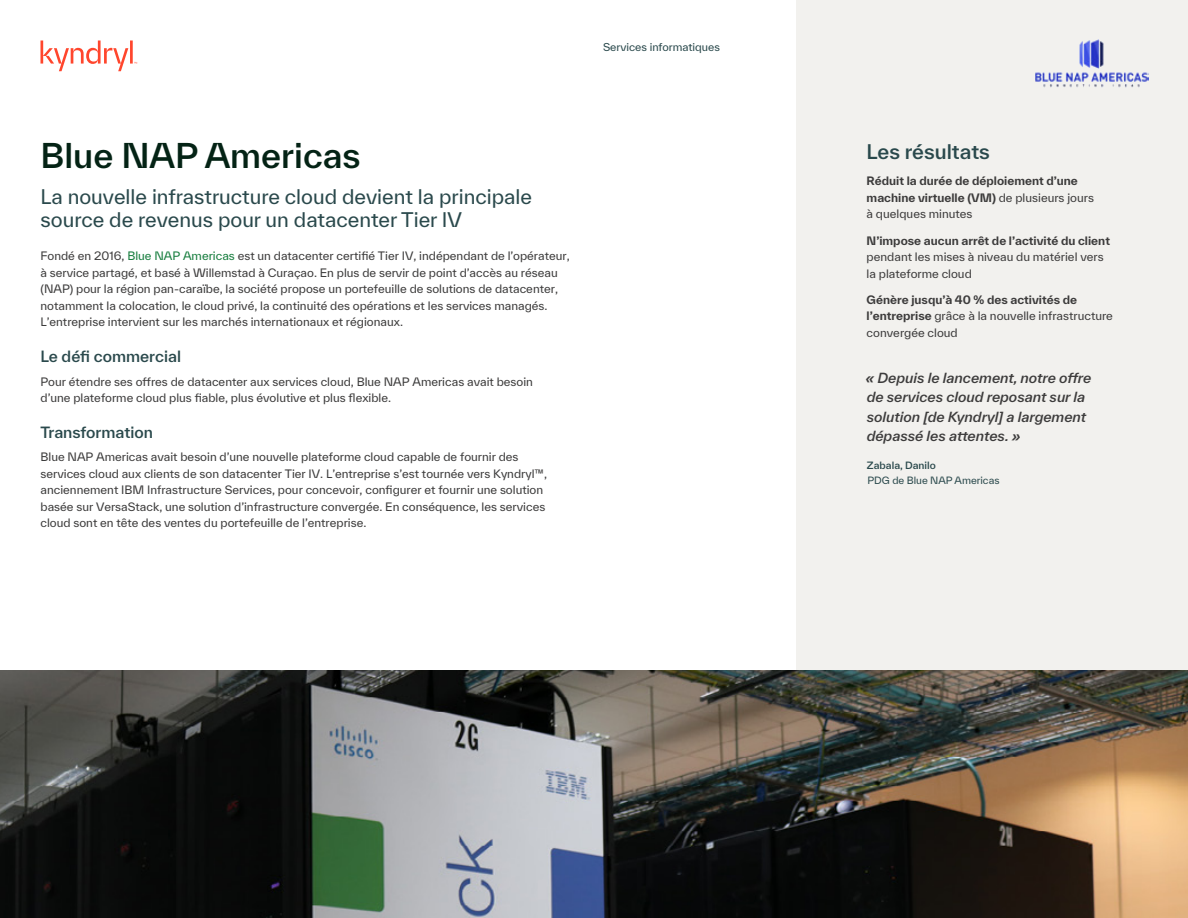
<style>
.page{position:relative;width:1188px;height:918px;background:#fff}
.page>*{position:absolute;margin:0;border:0;box-sizing:border-box;transform-origin:0 0}
.Headline{font:500 33px "TWK Everett";color:#042315}
.Subhead{font:19.5px/22.5px "TWK Everett";color:#2a494c}
.Section_header{font:500 19.5px "TWK Everett";color:#2a494c}
.t1{font:500 15px "TWK Everett";color:#2a494c}
.Quote_content_9pts{font:italic 500 13.5px/19.5px "TWK Everett";color:#3d3c3c}
.Body_copy{font:11.25px/16.5px "TWK Everett";color:#3d3c3c}
.t2{font:700 11.25px/16.5px "TWK Everett";color:#3d3c3c}
.t3{font:10.5px "TWK Everett";color:#2a494c}
.Quote_name{font:9.75px "TWK Everett";color:#2a494c}
.Quote_name-2{font:500 9.75px "TWK Everett";color:#2a494c}
.s1{color:#187e3f}
.s2{font-weight:400}
.s3{font-weight:700}
</style>
<div class="page">
<div style="left:796px;top:0;width:392px;height:918px;background:#f2f1ee"></div>
<img style="left:0;top:671px;width:1188px;height:247px">
<img style="left:1035px;top:39px;width:113px;height:49px">
<svg style="left:41px;top:40px;width:96px;height:31px"></svg>
<p class="t3" style="left:603px;top:40px;width:118px">Services informatiques</p>
<p class="Headline" style="left:40px;top:133px;width:322px">Blue NAP Americas</p>
<p class="Subhead" style="left:40px;top:186px;width:493px">La nouvelle infrastructure cloud devient la principale source de revenus pour un datacenter Tier IV</p>
<p class="Body_copy" style="left:40px;top:248px;width:531px">Fondé en 2016, <span class="s1">Blue NAP Americas</span> est un datacenter certifié Tier IV, indépendant de l’opérateur, à service partagé, et basé à Willemstad à Curaçao. En plus de servir de point d’accès au réseau (NAP) pour la région pan-caraïbe, la société propose un portefeuille de solutions de datacenter, notamment la colocation, le cloud privé, la continuité des opérations et les services managés.<br>L’entreprise intervient sur les marchés internationaux et régionaux.</p>
<p class="t1" style="left:40px;top:346px;width:142px">Le défi commercial</p>
<p class="Body_copy" style="left:40px;top:373px;width:494px">Pour étendre ses offres de datacenter aux services cloud, Blue NAP Americas avait besoin d’une plateforme cloud plus fiable, plus évolutive et plus flexible.</p>
<p class="t1" style="left:40px;top:422px;width:114px">Transformation</p>
<p class="Body_copy" style="left:40px;top:449px;width:508px">Blue NAP Americas avait besoin d’une nouvelle plateforme cloud capable de fournir des services cloud aux clients de son datacenter Tier IV. L’entreprise s’est tournée vers Kyndryl™, anciennement IBM Infrastructure Services, pour concevoir, configurer et fournir une solution basée sur VersaStack, une solution d’infrastructure convergée. En conséquence, les services cloud sont en tête des ventes du portefeuille de l’entreprise.</p>
<p class="Section_header" style="left:867px;top:138px;width:125px">Les résultats</p>
<p class="t2" style="left:867px;top:173px;width:229px">Réduit la durée de déploiement d’une machine virtuelle (VM) <span class="s2">de plusieurs jours à quelques minutes</span></p>
<p class="Body_copy" style="left:867px;top:232px;width:245px"><span class="s3">N’impose aucun arrêt de l’activité du client </span>pendant les mises à niveau du matériel vers la plateforme cloud</p>
<p class="Body_copy" style="left:867px;top:291px;width:248px"><span class="s3">Génère jusqu’à 40 % des activités de l’entreprise</span> grâce à la nouvelle infrastructure convergée cloud</p>
<p class="Quote_content_9pts" style="left:865px;top:368px;width:227px">« Depuis le lancement, notre offre de services cloud reposant sur la solution [de Kyndryl] a largement dépassé les attentes. »</p>
<p class="Quote_name-2" style="left:867px;top:458px;width:70px">Zabala, Danilo</p>
<p class="Quote_name" style="left:867px;top:473px;width:134px">PDG de Blue NAP Americas</p>
</div>
